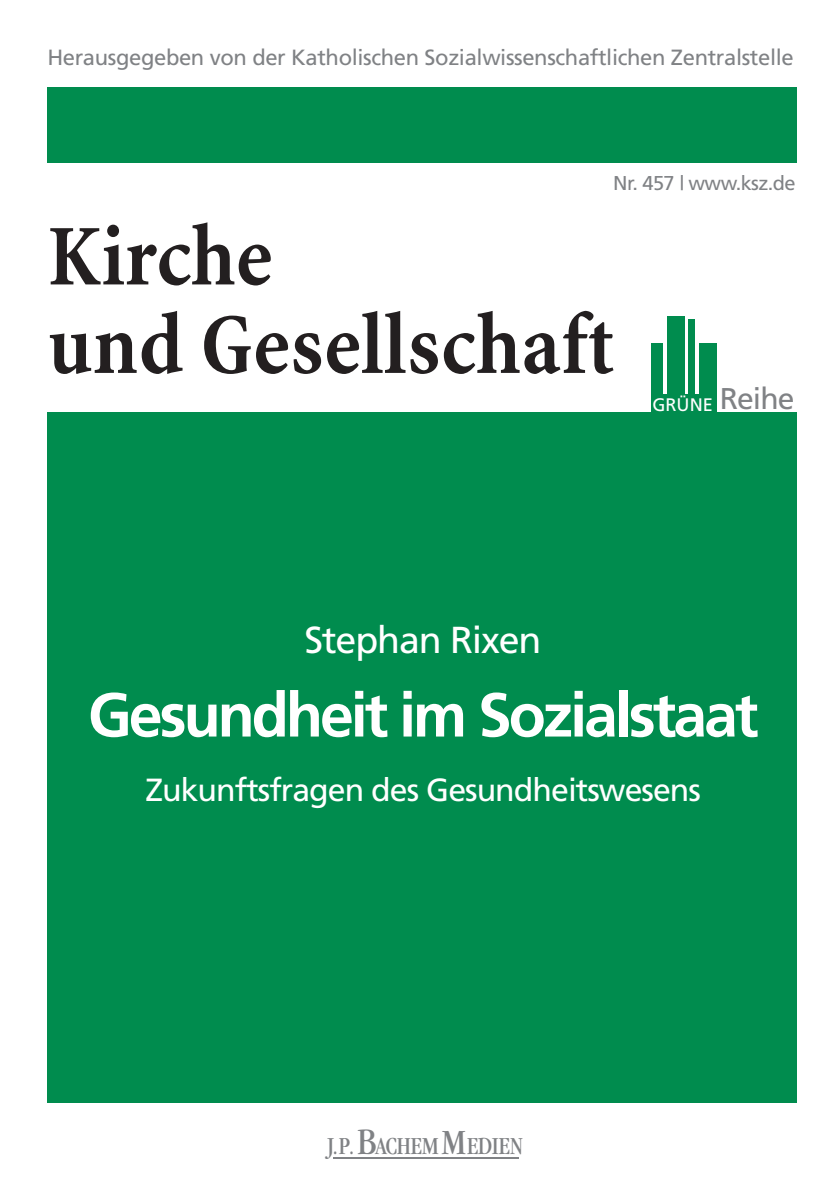
<style>
.page{position:relative;width:840px;height:1191px;background:#fff}
.page>*{position:absolute;margin:0;border:0;box-sizing:border-box;transform-origin:0 0}
.t1{font:700 condensed 88px/88.4px "Minion";letter-spacing:.005em;color:#231f20}
.t2{font:700 62px "Frutiger";letter-spacing:-.05em;color:#fff}
.t3{font:37.6px "Frutiger";letter-spacing:-.03em;color:#fff}
.t4{font:32px "Frutiger";letter-spacing:-.03em;color:#fff}
.t5{font:condensed 25.4px "Garamond";letter-spacing:-.01em;color:#808285}
.t6{font:22px "Frutiger";letter-spacing:-.015em;color:#808285}
.t7{font:20px "Frutiger";letter-spacing:-.03em;color:#808285}
.t8{font:18.2px "Frutiger";color:#fff}
.s1{font-size:30px;color:#808285}
.s2{font-size:38.2px}
.s3{font-size:36.6px}
</style>
<div class="page">
<div style="left:47px;top:412px;width:749px;height:691px;background:#008c4e"></div>
<div style="left:47px;top:87px;width:749px;height:76px;background:#008c4e"></div>
<div style="left:667px;top:316px;width:17px;height:97px;background:#008c4e"></div>
<div style="left:699px;top:344px;width:17px;height:69px;background:#008c4e"></div>
<div style="left:651px;top:344px;width:11px;height:69px;background:#008c4e"></div>
<div style="left:688px;top:320px;width:6px;height:93px;background:#008c4e"></div>
<div style="left:651px;top:395px;width:63px;height:18px;background:#008c4e"></div>
<hr style="left:333px;top:1157px;width:185px;height:1px;background:#808285">
<p class="t6" style="left:47px;top:49px;width:747px">Herausgegeben von der Katholischen Sozialwissenschaftlichen Zentralstelle</p>
<p class="t7" style="left:613px;top:175px;width:184px">Nr. 457 | www.ksz.de</p>
<h1 class="t1" style="left:47px;top:220px;width:568px">Kirche<br>und Gesellschaft</h1>
<p class="t8" style="left:652px;top:397px;width:143px">GRÜNE <span class="s1">Reihe</span></p>
<h3 class="t3" style="left:304px;top:624px;width:238px">Stephan Rixen</h3>
<h2 class="t2" style="left:88px;top:690px;width:671px">Gesundheit im Sozialstaat</h2>
<h3 class="t4" style="left:145px;top:776px;width:556px">Zukunftsfragen des Gesundheitswesens</h3>
<p class="t5" style="left:327px;top:1136px;width:197px">J.P. <span class="s2">B</span>ACHEM <span class="s3">M</span>EDIEN</p>
</div>
